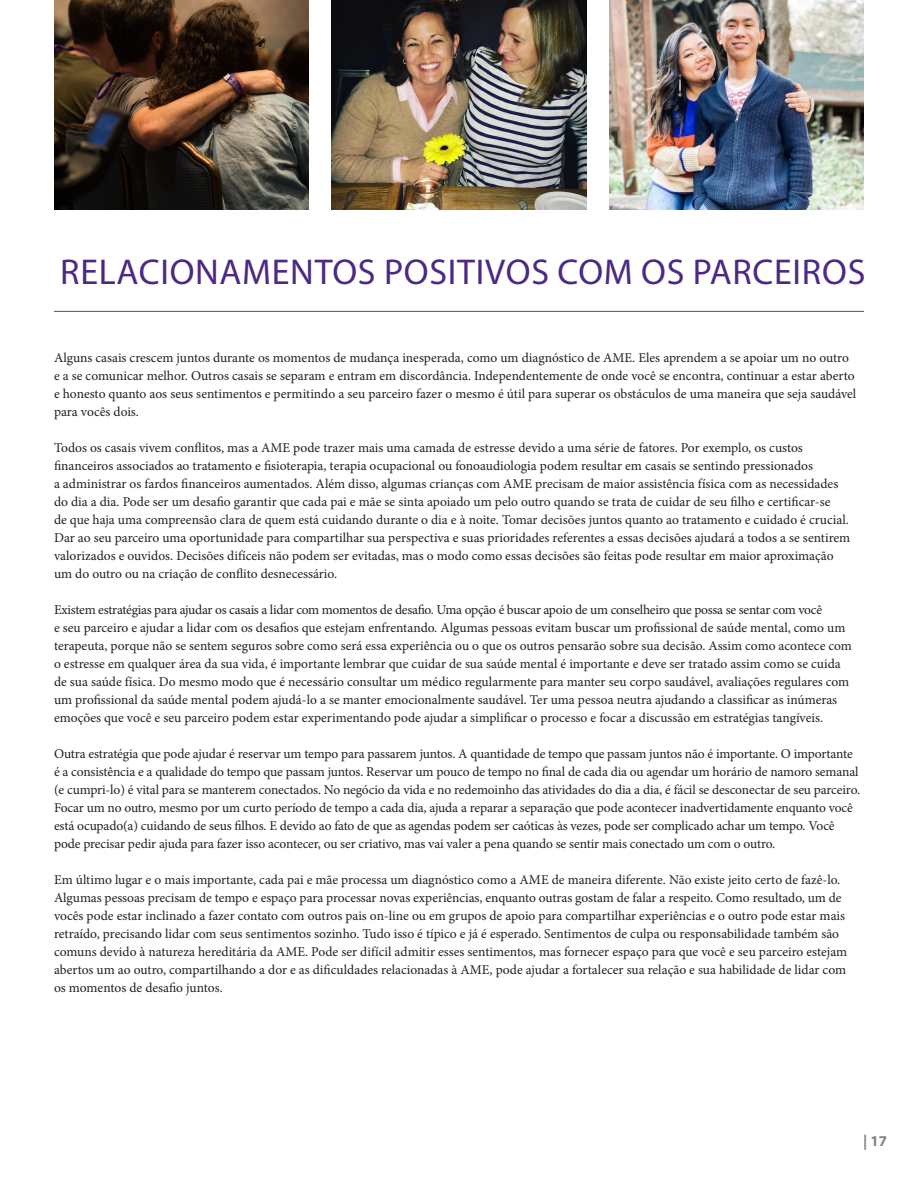
<style>
.page{position:relative;width:918px;height:1188px;background:#fff}
.page>*{position:absolute;margin:0;border:0;box-sizing:border-box;transform-origin:0 0}
.t1{font:36px "Myriad Pro";letter-spacing:.02em;color:#4d2884}
.t2{font:700 15px "Myriad Pro";color:#808285}
.t3{font:13.5px/18px "Minion Pro";letter-spacing:-.005em;color:#231f20}
</style>
<div class="page">
<hr style="left:54px;top:311px;width:810px;height:1px;background:#57585a">
<img style="left:54px;top:0;width:255px;height:210px">
<img style="left:332px;top:0;width:254px;height:210px">
<img style="left:609px;top:0;width:255px;height:210px">
<h1 class="t1" style="left:60px;top:250px;width:807px">RELACIONAMENTOS POSITIVOS COM OS PARCEIROS</h1>
<p class="t3" style="left:54px;top:349px;width:804px">Alguns casais crescem juntos durante os momentos de mudança inesperada, como um diagnóstico de AME. Eles aprendem a se apoiar um no outro e a se comunicar melhor. Outros casais se separam e entram em discordância. Independentemente de onde você se encontra, continuar a estar aberto e honesto quanto aos seus sentimentos e permitindo a seu parceiro fazer o mesmo é útil para superar os obstáculos de uma maneira que seja saudável para vocês dois.</p>
<p class="t3" style="left:54px;top:439px;width:798px">Todos os casais vivem conflitos, mas a AME pode trazer mais uma camada de estresse devido a uma série de fatores. Por exemplo, os custos financeiros associados ao tratamento e fisioterapia, terapia ocupacional ou fonoaudiologia podem resultar em casais se sentindo pressionados<br>a administrar os fardos financeiros aumentados. Além disso, algumas crianças com AME precisam de maior assistência física com as necessidades do dia a dia. Pode ser um desafio garantir que cada pai e mãe se sinta apoiado um pelo outro quando se trata de cuidar de seu filho e certificar-se<br>de que haja uma compreensão clara de quem está cuidando durante o dia e à noite. Tomar decisões juntos quanto ao tratamento e cuidado é crucial.<br>Dar ao seu parceiro uma oportunidade para compartilhar sua perspectiva e suas prioridades referentes a essas decisões ajudará a todos a se sentirem valorizados e ouvidos. Decisões difíceis não podem ser evitadas, mas o modo como essas decisões são feitas pode resultar em maior aproximação um do outro ou na criação de conflito desnecessário.</p>
<p class="t3" style="left:54px;top:601px;width:799px">Existem estratégias para ajudar os casais a lidar com momentos de desafio. Uma opção é buscar apoio de um conselheiro que possa se sentar com você<br>e seu parceiro e ajudar a lidar com os desafios que estejam enfrentando. Algumas pessoas evitam buscar um profissional de saúde mental, como um terapeuta, porque não se sentem seguros sobre como será essa experiência ou o que os outros pensarão sobre sua decisão. Assim como acontece com o estresse em qualquer área da sua vida, é importante lembrar que cuidar de sua saúde mental é importante e deve ser tratado assim como se cuida de sua saúde física. Do mesmo modo que é necessário consultar um médico regularmente para manter seu corpo saudável, avaliações regulares com um profissional da saúde mental podem ajudá-lo a se manter emocionalmente saudável. Ter uma pessoa neutra ajudando a classificar as inúmeras emoções que você e seu parceiro podem estar experimentando pode ajudar a simplificar o processo e focar a discussão em estratégias tangíveis.</p>
<p class="t3" style="left:54px;top:745px;width:808px">Outra estratégia que pode ajudar é reservar um tempo para passarem juntos. A quantidade de tempo que passam juntos não é importante. O importante é a consistência e a qualidade do tempo que passam juntos. Reservar um pouco de tempo no final de cada dia ou agendar um horário de namoro semanal (e cumpri-lo) é vital para se manterem conectados. No negócio da vida e no redemoinho das atividades do dia a dia, é fácil se desconectar de seu parceiro.<br>Focar um no outro, mesmo por um curto período de tempo a cada dia, ajuda a reparar a separação que pode acontecer inadvertidamente enquanto você está ocupado(a) cuidando de seus filhos. E devido ao fato de que as agendas podem ser caóticas às vezes, pode ser complicado achar um tempo. Você pode precisar pedir ajuda para fazer isso acontecer, ou ser criativo, mas vai valer a pena quando se sentir mais conectado um com o outro.</p>
<p class="t3" style="left:54px;top:871px;width:795px">Em último lugar e o mais importante, cada pai e mãe processa um diagnóstico como a AME de maneira diferente. Não existe jeito certo de fazê-lo.<br>Algumas pessoas precisam de tempo e espaço para processar novas experiências, enquanto outras gostam de falar a respeito. Como resultado, um de vocês pode estar inclinado a fazer contato com outros pais on-line ou em grupos de apoio para compartilhar experiências e o outro pode estar mais retraído, precisando lidar com seus sentimentos sozinho. Tudo isso é típico e já é esperado. Sentimentos de culpa ou responsabilidade também são comuns devido à natureza hereditária da AME. Pode ser difícil admitir esses sentimentos, mas fornecer espaço para que você e seu parceiro estejam abertos um ao outro, compartilhando a dor e as dificuldades relacionadas à AME, pode ajudar a fortalecer sua relação e sua habilidade de lidar com os momentos de desafio juntos.</p>
<p class="t2" style="left:863px;top:1131px;width:25px">| 17</p>
</div>
